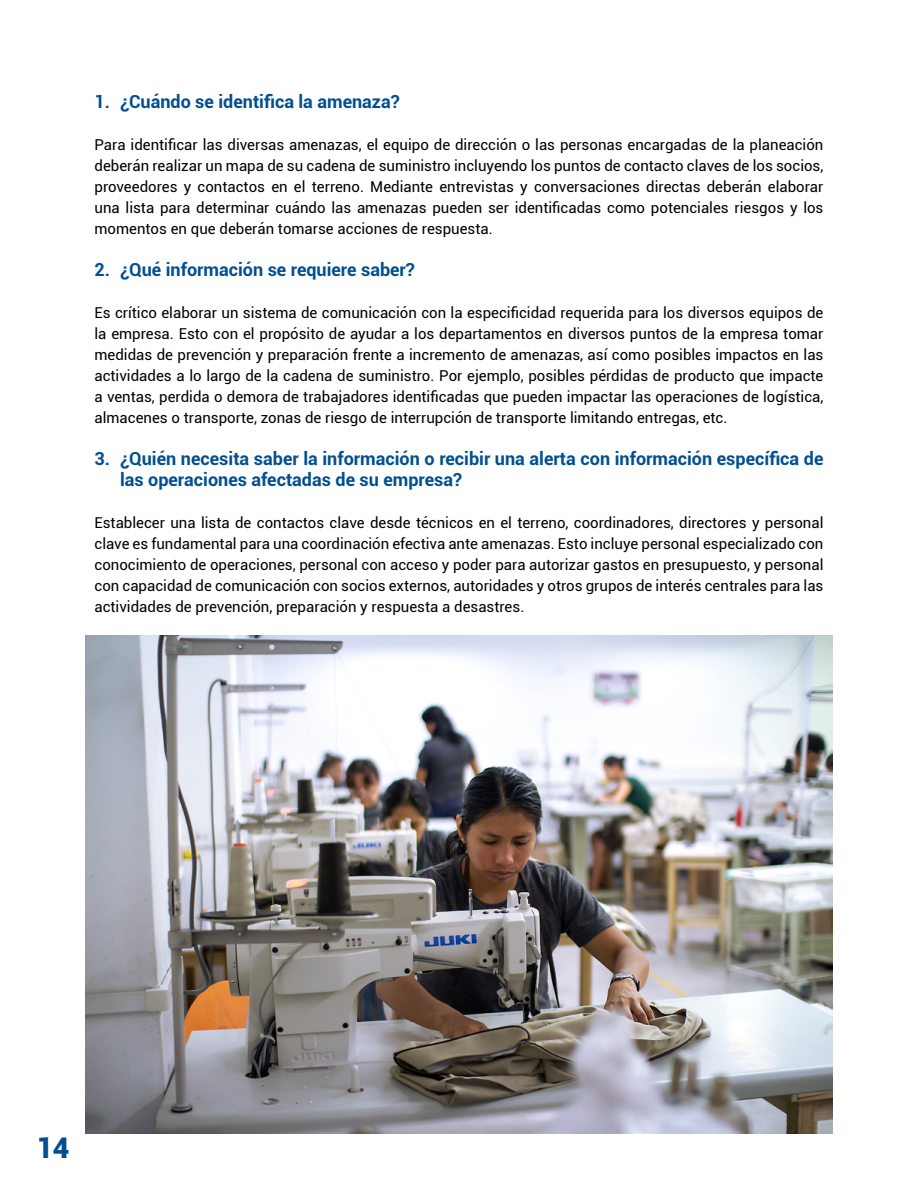
<style>
.page{position:relative;width:918px;height:1188px;background:#fff}
.page>*{position:absolute;margin:0;border:0;box-sizing:border-box;transform-origin:0 0}
.t1{font:900 28.5px "Roboto";color:#004f91}
.t2{font:700 18px/21px "Roboto";color:#004f91}
.t3{font:15px/21px "Roboto";color:#000;text-align:justify}
</style>
<div class="page">
<img style="left:86px;top:635px;width:746px;height:498px">
<p class="t2" style="left:94px;top:90px;width:307px">1. ¿Cuándo se identifica la amenaza?</p>
<p class="t3" style="left:94px;top:134px;width:730px">Para identificar las diversas amenazas, el equipo de dirección o las personas encargadas de la planeación deberán realizar un mapa de su cadena de suministro incluyendo los puntos de contacto claves de los socios, proveedores y contactos en el terreno. Mediante entrevistas y conversaciones directas deberán elaborar una lista para determinar cuándo las amenazas pueden ser identificadas como potenciales riesgos y los momentos en que deberán tomarse acciones de respuesta.</p>
<p class="t2" style="left:94px;top:258px;width:322px">2. ¿Qué información se requiere saber?</p>
<p class="t3" style="left:94px;top:302px;width:730px">Es crítico elaborar un sistema de comunicación con la especificidad requerida para los diversos equipos de la empresa. Esto con el propósito de ayudar a los departamentos en diversos puntos de la empresa tomar medidas de prevención y preparación frente a incremento de amenazas, así como posibles impactos en las actividades a lo largo de la cadena de suministro. Por ejemplo, posibles pérdidas de producto que impacte a ventas, perdida o demora de trabajadores identificadas que pueden impactar las operaciones de logística, almacenes o transporte, zonas de riesgo de interrupción de transporte limitando entregas, etc.</p>
<p class="t2" style="left:120px;top:447px;width:705px;text-indent:-26px">3. ¿Quién necesita saber la información o recibir una alerta con información específica de las operaciones afectadas de su empresa?</p>
<p class="t3" style="left:94px;top:512px;width:730px">Establecer una lista de contactos clave desde técnicos en el terreno, coordinadores, directores y personal clave es fundamental para una coordinación efectiva ante amenazas. Esto incluye personal especializado con conocimiento de operaciones, personal con acceso y poder para autorizar gastos en presupuesto, y personal con capacidad de comunicación con socios externos, autoridades y otros grupos de interés centrales para las actividades de prevención, preparación y respuesta a desastres.</p>
<h1 class="t1" style="left:37px;top:1127px;width:34px">14</h1>
</div>
